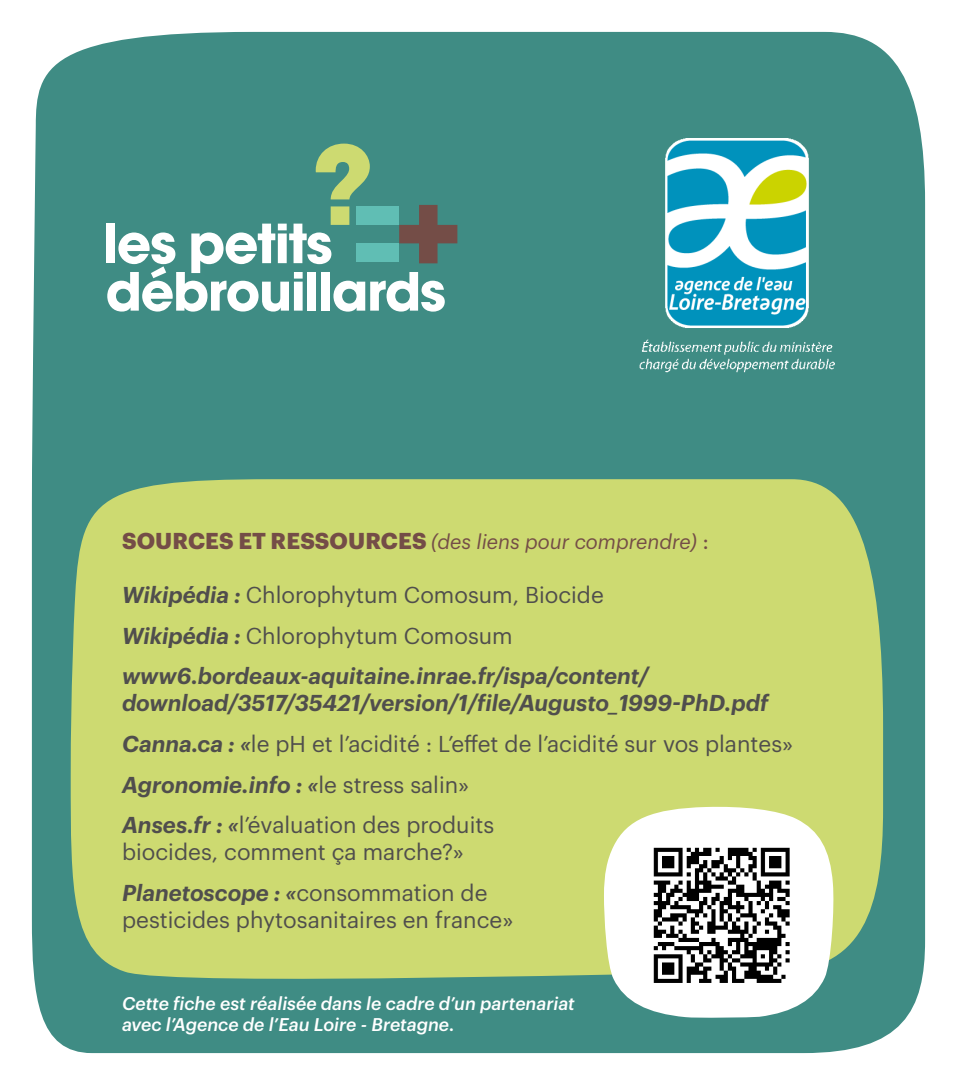
<style>
.page{position:relative;width:957px;height:1085px;background:#fff}
.page>*{position:absolute;margin:0;border:0;box-sizing:border-box;transform-origin:0 0}
.t1{font:italic 600 22.5px/40.5px "Graphik";color:#504e4d}
.t2{font:22.5px/40.5px "Graphik";color:#504e4d}
.t3{font:italic 20.25px "Graphik";color:#744d47}
.t4{font:italic 500 18px/21.6px "Graphik";color:#fff}
.s1{font-weight:700;font-style:normal;font-size:22.5px}
.s2{font-style:normal;font-size:22.5px}
.s3{font-weight:400;font-style:normal}
.s4{font-weight:600;font-style:italic}
</style>
<div class="page">
<div style="left:32px;top:32px;width:893px;height:1020px;background:#3f8c84"></div>
<div style="left:71px;top:479px;width:812px;height:508px;background:#cdda71"></div>
<svg style="left:604px;top:805px;width:230px;height:213px"></svg>
<div style="left:106px;top:223px;width:9px;height:40px;background:#fff"></div>
<svg style="left:107px;top:144px;width:350px;height:167px"></svg>
<div style="left:356px;top:206px;width:43px;height:19px;background:#60beb4"></div>
<div style="left:356px;top:243px;width:43px;height:19px;background:#60beb4"></div>
<img style="left:635px;top:139px;width:203px;height:238px">
<img style="left:645px;top:834px;width:154px;height:159px">
<p class="t3" style="left:122px;top:526px;width:588px"><span class="s1">SOURCES ET RESSOURCES</span> (des liens pour comprendre) <span class="s2">:</span></p>
<p class="t1" style="left:122px;top:573px;width:528px">Wikipédia : <span class="s3">Chlorophytum Comosum, Biocide<br></span>Wikipédia : <span class="s3">Chlorophytum Comosum </span>www6.bordeaux-aquitaine.inrae.fr/ispa/content/</p>
<p class="t1" style="left:122px;top:681px;width:673px">download/3517/35421/version/1/file/Augusto_1999-PhD.pdf Canna.ca : «<span class="s3">le pH et l’acidité : L’effet de l’acidité sur vos plantes» </span>Agronomie.info : «<span class="s3">le stress salin»<br></span>Anses.fr : «<span class="s3">l’évaluation des produits</span></p>
<p class="t2" style="left:122px;top:829px;width:367px">biocides, comment ça marche?»<br><span class="s4">Planetoscope : «</span>consommation de</p>
<p class="t2" style="left:122px;top:897px;width:393px">pesticides phytosanitaires en france»</p>
<p class="t4" style="left:122px;top:990px;width:454px">Cette fiche est réalisée dans le cadre d’un partenariat avec l’Agence de l’Eau Loire - Bretagne.</p>
</div>
